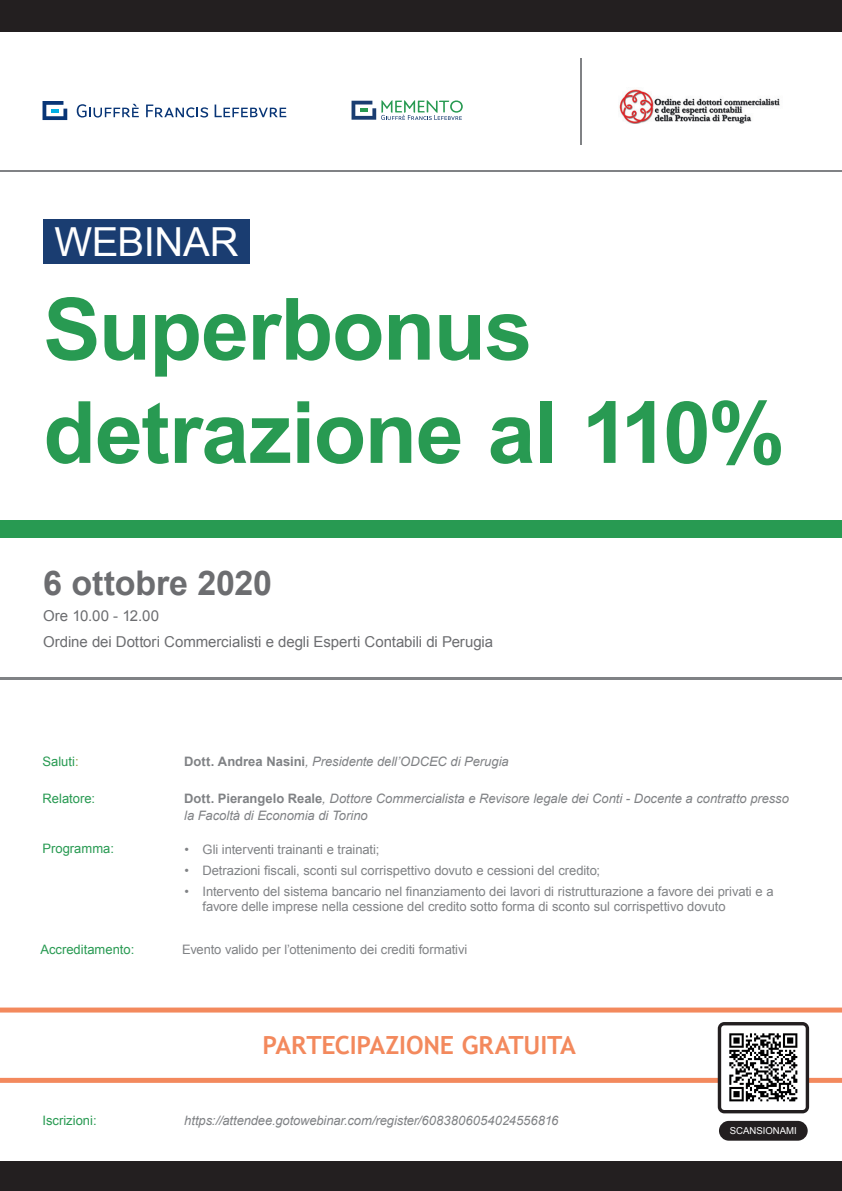
<style>
.page{position:relative;width:842px;height:1191px;background:#fff}
.page>*{position:absolute;margin:0;border:0;box-sizing:border-box;transform-origin:0 0}
.t1{font:700 86px/103.2px "Arial";letter-spacing:-.015em;color:#289a52}
.t2{font:40px "Arial";letter-spacing:-.01em;color:#fff}
.t3{font:700 34px "Arial";letter-spacing:-.005em;color:#6c6d70}
.t4{font:700 25px "Trebuchet MS";letter-spacing:-.01em;color:#f3895d}
.t5{font:15px/26px "Arial";letter-spacing:-.005em;color:#6c6d70}
.t6{font:13px/15.6px "Arial";letter-spacing:-.005em;color:#808285}
.t7{font:italic 13px/16.8px "Arial";letter-spacing:-.005em;color:#808285}
.t8{font:13px "Arial";color:#289a52}
.t9{font:9.6px "Arial";color:#fff}
.s1{color:#959f3e}
.s2{font-weight:700;font-style:normal}
</style>
<div class="page">
<svg style="left:0;top:1007px;width:842px;height:75px"></svg>
<div style="left:0;top:520px;width:842px;height:18px;background:#289a52"></div>
<hr style="left:0;top:677px;width:842px;height:2px;background:#808285">
<div style="left:0;top:0;width:842px;height:31px;background:#231f20"></div>
<div style="left:0;top:1161px;width:842px;height:30px;background:#231f20"></div>
<hr style="left:0;top:171px;width:842px;height:1px;background:#808285">
<div style="left:43px;top:219px;width:207px;height:44px;background:#1a3d71"></div>
<svg style="left:43px;top:101px;width:24px;height:19px"></svg>
<svg style="left:77px;top:104px;width:62px;height:14px"></svg>
<svg style="left:146px;top:105px;width:62px;height:12px"></svg>
<svg style="left:215px;top:105px;width:71px;height:12px"></svg>
<hr style="left:580px;top:58px;width:1px;height:86px;background:#808285">
<svg style="left:351px;top:100px;width:112px;height:20px"></svg>
<div style="left:719px;top:1120px;width:89px;height:20px;background:#231f20;border-radius:10px"></div>
<svg style="left:718px;top:1022px;width:91px;height:91px"></svg>
<img style="left:619px;top:89px;width:161px;height:35px">
<h2 class="t2" style="left:54px;top:216px;width:186px">WEBINAR</h2>
<h1 class="t1" style="left:43px;top:281px;width:743px">Superbonus detrazione al 110%</h1>
<h3 class="t3" style="left:43px;top:561px;width:230px">6 ottobre 2020</h3>
<p class="t5" style="left:43px;top:603px;width:451px">Ore 10.00 - 12.00<br>Ordine dei Dottori Commercialisti e degli Esperti Contabili di Perugia</p>
<p class="t8" style="left:43px;top:752px;width:38px">Saluti<span class="s1">:</span></p>
<p class="t7" style="left:184px;top:753px;width:326px"><span class="s2">Dott. Andrea Nasini</span>, Presidente dell’ODCEC di Perugia</p>
<p class="t8" style="left:43px;top:790px;width:54px">Relatore:</p>
<p class="t7" style="left:184px;top:790px;width:606px"><span class="s2">Dott. Pierangelo Reale</span>, Dottore Commercialista e Revisore legale dei Conti - Docente a contratto presso la Facoltà di Economia di Torino</p>
<p class="t8" style="left:42px;top:839px;width:73px">Programma:</p>
<p class="t6" style="left:185px;top:841px;width:196px">• Gli interventi trainanti e trainati;</p>
<p class="t6" style="left:185px;top:862px;width:417px">• Detrazioni fiscali, sconti sul corrispettivo dovuto e cessioni del credito;</p>
<p class="t6" style="left:203px;top:883px;width:572px;text-indent:-18px">• Intervento del sistema bancario nel finanziamento dei lavori di ristrutturazione a favore dei privati e a favore delle imprese nella cessione del credito sotto forma di sconto sul corrispettivo dovuto</p>
<p class="t8" style="left:40px;top:940px;width:95px">Accreditamento:</p>
<p class="t6" style="left:182px;top:941px;width:287px">Evento valido per l’ottenimento dei crediti formativi</p>
<h3 class="t4" style="left:263px;top:1030px;width:315px">PARTECIPAZIONE GRATUITA</h3>
<p class="t8" style="left:42px;top:1112px;width:56px">Iscrizioni:</p>
<p class="t7" style="left:184px;top:1112px;width:376px">https://attendee.gotowebinar.com/register/6083806054024556816</p>
<p class="t9" style="left:730px;top:1124px;width:69px">SCANSIONAMI</p>
</div>
